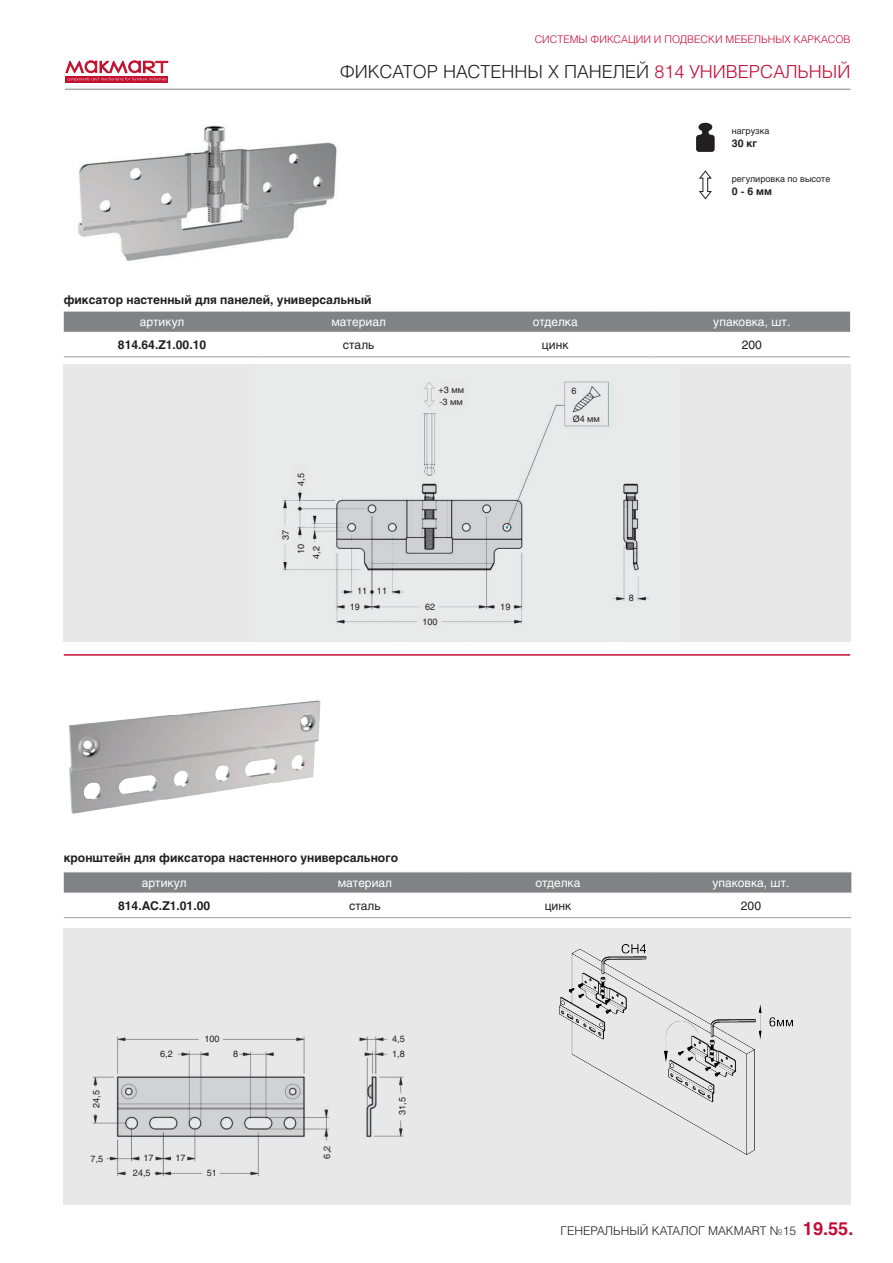
<style>
.page{position:relative;width:893px;height:1263px;background:#fff}
.page>*{position:absolute;margin:0;border:0;box-sizing:border-box;transform-origin:0 0}
.t1{font:300 18px "Helios";color:#231f20}
.t2{font:700 12px "Helios";color:#231f20}
.t3{font:12px "Helios";color:#fff}
.t4{font:300 12px "Helios";color:#231f20}
.t5{font:12px "Helios";color:#231f20}
.t6{font:300 10.5px "Helios";color:#c40c37}
.t7{font:700 10.5px "Helios";color:#231f20}
.схемы{font:9px "Helios";color:#231f20}
.s1{color:#c40c37}
.s2{font-family:"Arial"}
.s3{font-weight:700;font-size:18px;color:#c40c37}
</style>
<div class="page">
<div style="left:66px;top:76px;width:102px;height:7px;background:#c3102f"></div>
<svg style="left:66px;top:61px;width:102px;height:20px"></svg>
<hr style="left:65px;top:89px;width:785px;height:1px;background:#a8a9ad">
<img style="left:64px;top:928px;width:786px;height:276px">
<hr style="left:64px;top:654px;width:786px;height:2px;background:#c40c37">
<div style="left:64px;top:312px;width:786px;height:20px;background:#808285"></div>
<hr style="left:64px;top:356px;width:196px;height:1px;background:#a8a9ad">
<hr style="left:260px;top:356px;width:197px;height:1px;background:#a8a9ad">
<hr style="left:457px;top:356px;width:196px;height:1px;background:#a8a9ad">
<hr style="left:653px;top:356px;width:197px;height:1px;background:#a8a9ad">
<div style="left:64px;top:872px;width:787px;height:20px;background:#808285"></div>
<hr style="left:64px;top:917px;width:201px;height:1px;background:#a8a9ad">
<hr style="left:265px;top:917px;width:200px;height:1px;background:#a8a9ad">
<hr style="left:465px;top:917px;width:186px;height:1px;background:#a8a9ad">
<hr style="left:651px;top:917px;width:200px;height:1px;background:#a8a9ad">
<img style="left:78px;top:125px;width:260px;height:136px">
<img style="left:69px;top:700px;width:252px;height:114px">
<img style="left:558px;top:944px;width:234px;height:212px">
<svg style="left:699px;top:170px;width:13px;height:30px"></svg>
<svg style="left:696px;top:123px;width:19px;height:29px"></svg>
<img style="left:64px;top:365px;width:786px;height:276px">
<p class="t6" style="left:535px;top:33px;width:317px">СИСТЕМЫ ФИКСАЦИИ И ПОДВЕСКИ МЕБЕЛЬНЫХ КАРКАСОВ</p>
<p class="t1" style="left:340px;top:61px;width:512px">ФИКСАТОР НАСТЕННЫ Х ПАНЕЛЕЙ <span class="s1">814 УНИВЕРСАЛЬНЫЙ</span></p>
<p class="схемы" style="left:732px;top:126px;width:39px">нагрузка</p>
<p class="t7" style="left:732px;top:137px;width:27px">30 кг</p>
<p class="t2" style="left:64px;top:293px;width:309px">фиксатор настенный для панелей, универсальный</p>
<p class="схемы" style="left:732px;top:174px;width:100px">регулировка по высоте</p>
<p class="t7" style="left:732px;top:185px;width:42px">0 - 6 мм</p>
<p class="t3" style="left:140px;top:315px;width:46px">артикул</p>
<p class="t3" style="left:331px;top:315px;width:56px">материал</p>
<p class="t3" style="left:533px;top:315px;width:47px">отделка</p>
<p class="t3" style="left:713px;top:315px;width:79px">упаковка, шт.</p>
<p class="t2" style="left:118px;top:338px;width:90px">814.64.Z1.00.10</p>
<p class="t5" style="left:343px;top:338px;width:33px">сталь</p>
<p class="t5" style="left:542px;top:338px;width:28px">цинк</p>
<p class="t5" style="left:742px;top:338px;width:22px">200</p>
<p class="схемы" style="left:295px;top:486px;width:14px;rotate:-90deg">4,5</p>
<p class="схемы" style="left:280px;top:540px;width:12px;rotate:-90deg">37</p>
<p class="схемы" style="left:295px;top:554px;width:12px;rotate:-90deg">10</p>
<p class="схемы" style="left:311px;top:559px;width:14px;rotate:-90deg">4,2</p>
<p class="схемы" style="left:438px;top:384px;width:27px">+3 мм</p>
<p class="схемы" style="left:440px;top:397px;width:25px">-3 мм</p>
<p class="схемы" style="left:357px;top:586px;width:12px">11</p>
<p class="схемы" style="left:377px;top:586px;width:12px">11</p>
<p class="схемы" style="left:350px;top:602px;width:12px">19</p>
<p class="схемы" style="left:500px;top:602px;width:12px">19</p>
<p class="схемы" style="left:425px;top:602px;width:12px">62</p>
<p class="схемы" style="left:422px;top:616px;width:17px">100</p>
<p class="схемы" style="left:571px;top:385px;width:7px">6</p>
<p class="схемы" style="left:573px;top:413px;width:29px"><span class="s2">Ø</span>4 мм</p>
<p class="схемы" style="left:629px;top:593px;width:7px">8</p>
<p class="t2" style="left:64px;top:851px;width:336px">кронштейн для фиксатора настенного универсального</p>
<p class="t3" style="left:142px;top:876px;width:46px">артикул</p>
<p class="t3" style="left:338px;top:876px;width:56px">материал</p>
<p class="t3" style="left:535px;top:876px;width:47px">отделка</p>
<p class="t3" style="left:712px;top:876px;width:79px">упаковка, шт.</p>
<p class="t2" style="left:118px;top:899px;width:94px">814.AC.Z1.01.00</p>
<p class="t5" style="left:349px;top:899px;width:33px">сталь</p>
<p class="t5" style="left:545px;top:899px;width:28px">цинк</p>
<p class="t5" style="left:741px;top:899px;width:22px">200</p>
<p class="схемы" style="left:204px;top:1033px;width:17px">100</p>
<p class="схемы" style="left:392px;top:1033px;width:14px">4,5</p>
<p class="схемы" style="left:91px;top:1108px;width:19px;rotate:-90deg">24,5</p>
<p class="схемы" style="left:160px;top:1048px;width:14px">6,2</p>
<p class="схемы" style="left:233px;top:1048px;width:7px">8</p>
<p class="схемы" style="left:392px;top:1048px;width:14px">1,8</p>
<p class="схемы" style="left:397px;top:1115px;width:19px;rotate:-90deg">31,5</p>
<p class="схемы" style="left:91px;top:1153px;width:14px">7,5</p>
<p class="схемы" style="left:144px;top:1152px;width:12px">17</p>
<p class="схемы" style="left:175px;top:1152px;width:12px">17</p>
<p class="схемы" style="left:133px;top:1167px;width:19px">24,5</p>
<p class="схемы" style="left:207px;top:1167px;width:12px">51</p>
<p class="схемы" style="left:322px;top:1158px;width:14px;rotate:-90deg">6,2</p>
<p class="t4" style="left:560px;top:1223px;width:294px">ГЕНЕРАЛЬНЫЙ КАТАЛОГ МАКМАRТ №15 <span class="s3">19.55.</span></p>
</div>
